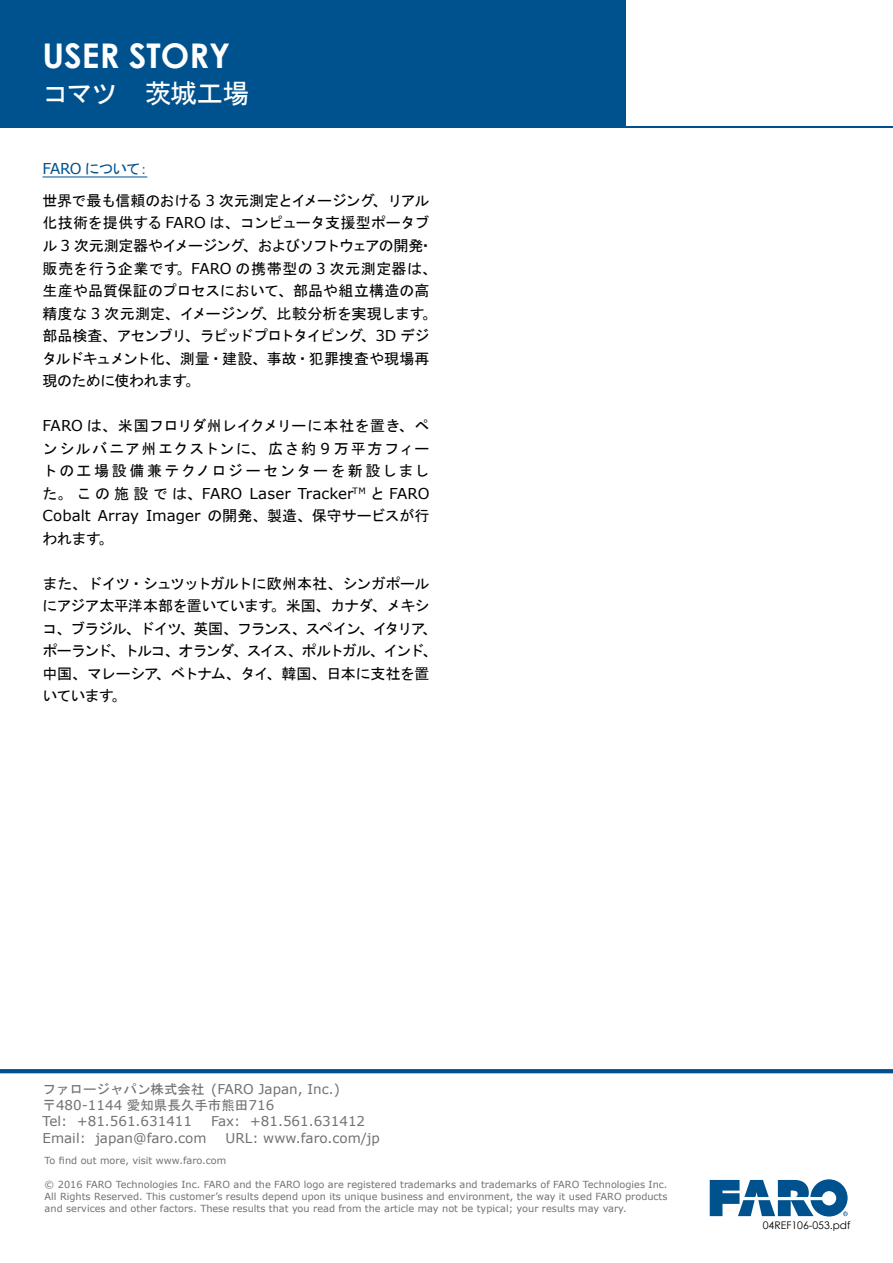
<style>
.page{position:relative;width:893px;height:1263px;background:#fff}
.page>*{position:absolute;margin:0;border:0;box-sizing:border-box;transform-origin:0 0}
.t1{font:700 34.05px "Century Gothic";color:#fff}
.t2{font:27px "MS Gothic";letter-spacing:-.055em;color:#fff}
.t3{font:15px/22.5px "MS Gothic";letter-spacing:-.025em;color:#000;text-align:justify}
.t4{font:15px "MS Gothic";letter-spacing:-.005em;color:#000}
.t5{font:15px/22.5px "MS Gothic";letter-spacing:-.055em;color:#000;text-align:right}
.t6{font:15px "MS Gothic";letter-spacing:-.08em;color:#000}
.t7{font:15px "Verdana";letter-spacing:.005em;color:#000}
.t8{font:15px/22.5px "MS Gothic";color:#000}
.t9{font:15px "MS Gothic";letter-spacing:-.12em;color:#000}
.t10{font:15px/22.5px "MS Gothic";letter-spacing:.005em;color:#000}
.t11{font:15px "MS Gothic";letter-spacing:-.105em;color:#000}
.t12{font:15px "MS Gothic";letter-spacing:.025em;color:#000}
.t13{font:15px "Verdana";color:#00528e}
.t14{font:15px "MS Gothic";color:#00528e}
.t15{font:13.5px/16.2px "Verdana";color:#727171}
.t16{font:13.5px "MS Gothic";color:#727171}
.t17{font:10.5px "Century Gothic";color:#000}
.t18{font:9.75px/12px "Verdana";color:#727171;text-align:justify}
.s1{font-family:"MS Gothic"}
.s2{font-family:"Verdana"}
</style>
<div class="page">
<svg style="left:0;top:1069px;width:893px;height:4px;background:#055590"></svg>
<hr style="left:43px;top:177px;width:104px;height:1px;background:#00528e">
<div style="left:0;top:0;width:893px;height:128px;background:#00528e"></div>
<div style="left:627px;top:0;width:266px;height:125px;background:#fff"></div>
<svg style="left:710px;top:1179px;width:138px;height:37px"></svg>
<h1 class="t1" style="left:43px;top:30px;width:189px">USER STORY</h1>
<h2 class="t2" style="left:43px;top:79px;width:208px">コマツ　茨城工場</h2>
<h3 class="t13" style="left:43px;top:159px;width:100px">FARO <span class="s1">について</span></h3>
<h3 class="t14" style="left:137px;top:162px;width:16px">：</h3>
<h3 class="t3" style="left:43px;top:189px;width:334px">世界で最も信頼のおける <span class="s2">3</span> 次元測定とイメージング</h3>
<h3 class="t4" style="left:43px;top:216px;width:388px">化技術を提供する <span class="s2">FARO</span> は、コンピュータ支援型ポータブ</h3>
<h3 class="t3" style="left:418px;top:234px;width:16px">・</h3>
<h3 class="t3" style="left:372px;top:189px;width:59px">、リアル</h3>
<h3 class="t8" style="left:176px;top:234px;width:262px;text-indent:-134px">ル <span class="s2">3</span> 次元測定器やイメージング<br>。<span class="s2">FARO</span> の携帯型の <span class="s2">3</span> 次元測定器は、</h3>
<h3 class="t6" style="left:242px;top:238px;width:183px">、およびソフトウェアの開発</h3>
<h3 class="t12" style="left:43px;top:261px;width:138px">販売を行う企業です</h3>
<h3 class="t4" style="left:43px;top:283px;width:388px">生産や品質保証のプロセスにおいて、部品や組立構造の高</h3>
<h3 class="t3" style="left:422px;top:302px;width:16px">。</h3>
<h3 class="t3" style="left:43px;top:302px;width:223px">精度な <span class="s2">3</span> 次元測定、イメージング</h3>
<h3 class="t3" style="left:261px;top:302px;width:165px">、比較分析を実現します</h3>
<h3 class="t6" style="left:43px;top:328px;width:322px">部品検査、アセンブリ、ラピッドプロトタイピング</h3>
<h3 class="t3" style="left:43px;top:347px;width:388px">タルドキュメント化、測量・建設、事故・犯罪捜査や現場再</h3>
<h3 class="t3" style="left:185px;top:369px;width:16px">。</h3>
<h3 class="t3" style="left:360px;top:324px;width:70px">、<span class="s2">3D</span> デジ</h3>
<h3 class="t3" style="left:43px;top:369px;width:147px">現のために使われます</h3>
<h3 class="t3" style="left:43px;top:414px;width:388px"><span class="s2">FARO</span> は、米国フロリダ州レイクメリーに本社を置き、ペンシルバニア州エクストンに、広さ約 <span class="s2">9</span> 万平方フィートの工場設備兼テクノロジーセンターを新設しまし</h3>
<h3 class="t7" style="left:298px;top:483px;width:133px">Tracker<sup>TM</sup> <span class="s1">と</span> FARO</h3>
<h3 class="t10" style="left:208px;top:482px;width:223px;text-indent:-165px">た。この施設では、<span class="s2">FARO<br></span>の開発、製造、保守サービスが行</h3>
<h3 class="t7" style="left:249px;top:483px;width:43px">Laser</h3>
<h3 class="t7" style="left:43px;top:505px;width:50px">Cobalt</h3>
<h3 class="t7" style="left:98px;top:505px;width:43px">Array</h3>
<h3 class="t7" style="left:146px;top:505px;width:56px">Imager</h3>
<h3 class="t3" style="left:43px;top:527px;width:60px">われます</h3>
<h3 class="t5" style="left:43px;top:572px;width:388px">また、ドイツ・シュツットガルトに欧州本社、シンガポール。米国、カナダ、メキシ</h3>
<h3 class="t3" style="left:98px;top:527px;width:16px">。</h3>
<h3 class="t3" style="left:43px;top:594px;width:232px">にアジア太平洋本部を置いています</h3>
<h3 class="t11" style="left:43px;top:621px;width:385px">コ、ブラジル、ドイツ、英国、フランス、スペイン、イタリア</h3>
<h3 class="t9" style="left:43px;top:643px;width:396px">ポーランド、トルコ、オランダ、スイス、ポルトガル、インド、</h3>
<h3 class="t3" style="left:266px;top:662px;width:165px">、韓国、日本に支社を置</h3>
<h3 class="t3" style="left:422px;top:617px;width:16px">、</h3>
<h3 class="t3" style="left:155px;top:662px;width:115px">、ベトナム、タイ</h3>
<h3 class="t3" style="left:111px;top:662px;width:49px;text-indent:-69px">中国、マレーシア。</h3>
<h3 class="t3" style="left:43px;top:684px;width:73px">いています</h3>
<h3 class="t16" style="left:43px;top:1082px;width:164px">ファロージャパン株式会社</h3>
<h3 class="t15" style="left:250px;top:1097px;width:117px;text-indent:-207px"><span class="s1">〒</span>480-1144 <span class="s1">愛知県長久手市熊田</span>716 +81.561.631412</h3>
<h3 class="t15" style="left:211px;top:1081px;width:130px">(FARO Japan, Inc (.</h3>
<h3 class="t15" style="left:43px;top:1113px;width:26px">Tel:</h3>
<h3 class="t15" style="left:77px;top:1113px;width:117px">+81.561.631411</h3>
<h3 class="t15" style="left:211px;top:1113px;width:31px">Fax:</h3>
<h3 class="t15" style="left:43px;top:1129px;width:45px">Email:</h3>
<h3 class="t15" style="left:95px;top:1129px;width:113px">japan@faro.com</h3>
<h3 class="t15" style="left:226px;top:1129px;width:156px">URL: www.faro.com/jp</h3>
<p class="t18" style="left:45px;top:1155px;width:183px">To find out more, visit www.faro.com</p>
<p class="t18" style="left:45px;top:1179px;width:624px">© 2016 FARO Technologies Inc. FARO and the FARO logo are registered trademarks and trademarks of FARO Technologies Inc.<br>All Rights Reserved. This customer s’ results depend upon its unique business and environment, the way it used FARO products and services and other factors. These results that you read from the article may not be typical; your results may vary.</p>
<p class="t17" style="left:763px;top:1218px;width:89px">04REF106-053.pdf</p>
</div>
